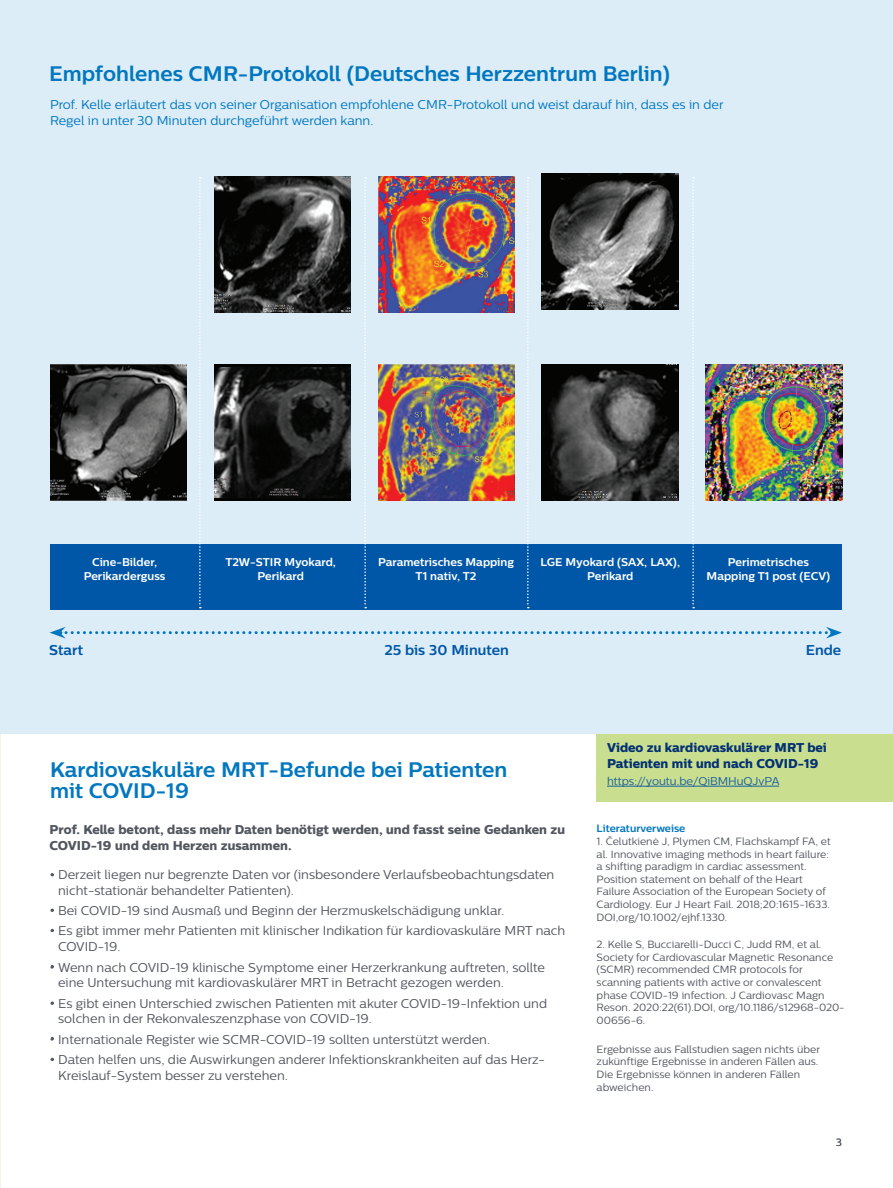
<style>
.page{position:relative;width:893px;height:1188px;background:#fff}
.page>*{position:absolute;margin:0;border:0;box-sizing:border-box;transform-origin:0 0}
._03_Introduction_13{font:700 21px/21.8px "Centrale Sans";color:#0077bf}
._01_Body_Copy{font:700 14.25px "Centrale Sans";color:#0157a7}
.t1{font:12.75px/15.8px "Centrale Sans";color:#52575f}
._03_Introduction_13-2{font:12.75px/15.8px "Centrale Sans";color:#0077bf}
._02_Body_Text_8_11{font:12.75px/15.8px "Centrale Sans X Bold";color:#52575f}
._02_Body_Text_8_11-2{font:12.75px/15.8px "Centrale Sans X Bold";color:#043174}
._01_Body_Copy-2{font:700 11.25px/14.2px "Centrale Sans";color:#fff;text-align:center}
._02_Body_Text_8_11-3{font:11.25px "Centrale Sans";color:#175d9e}
._02_Body_Text_8_11-4{font:10.5px/12.6px "Centrale Sans";color:#52575f}
._03_Introduction_13-3{font:700 10.5px "Centrale Sans";color:#0077bf}
</style>
<div class="page">
<div style="left:0;top:0;width:893px;height:734px;background:#ddedf8"></div>
<div style="left:50px;top:545px;width:791px;height:65px;background:#0157a7"></div>
<div style="left:597px;top:734px;width:296px;height:67px;background:#c9df8f"></div>
<hr style="left:607px;top:786px;width:172px;height:1px;background:#175d9e">
<img style="left:50px;top:364px;width:136px;height:136px">
<div style="left:214px;top:364px;width:136px;height:136px;background:#040503"></div>
<img style="left:214px;top:367px;width:136px;height:130px">
<img style="left:378px;top:364px;width:136px;height:136px">
<img style="left:542px;top:364px;width:136px;height:136px">
<img style="left:706px;top:364px;width:136px;height:136px">
<img style="left:214px;top:177px;width:136px;height:136px">
<img style="left:378px;top:177px;width:136px;height:136px">
<img style="left:542px;top:174px;width:136px;height:136px">
<svg style="left:199px;top:177px;width:2px;height:431px"></svg>
<svg style="left:364px;top:177px;width:2px;height:431px"></svg>
<svg style="left:527px;top:177px;width:2px;height:431px"></svg>
<svg style="left:692px;top:177px;width:2px;height:431px"></svg>
<svg style="left:51px;top:1001px;width:3px;height:4px"></svg>
<svg style="left:50px;top:627px;width:792px;height:12px"></svg>
<p class="_03_Introduction_13" style="left:49px;top:63px;width:623px">Empfohlenes CMR-Protokoll (Deutsches Herzzentrum Berlin)</p>
<p class="_03_Introduction_13-2" style="left:50px;top:97px;width:675px">Prof. Kelle erläutert das von seiner Organisation empfohlene CMR-Protokoll und weist darauf hin, dass es in der<br>Regel in unter 30 Minuten durchgeführt werden kann.</p>
<p class="_01_Body_Copy-2" style="left:84px;top:554px;width:83px">Cine-Bilder,<br>Perikarderguss</p>
<p class="_01_Body_Copy-2" style="left:225px;top:554px;width:112px">T2W-STIR Myokard,<br>Perikard</p>
<p class="_01_Body_Copy-2" style="left:378px;top:554px;width:138px">Parametrisches Mapping<br>T1 nativ, T2</p>
<p class="_01_Body_Copy-2" style="left:540px;top:554px;width:141px">LGE Myokard (SAX, LAX),<br>Perikard</p>
<p class="_01_Body_Copy-2" style="left:707px;top:554px;width:125px">Perimetrisches<br>Mapping T1 post (ECV)</p>
<p class="_01_Body_Copy" style="left:49px;top:641px;width:36px">Start</p>
<p class="_01_Body_Copy" style="left:384px;top:641px;width:126px">25 bis 30 Minuten</p>
<p class="_01_Body_Copy" style="left:806px;top:641px;width:37px">Ende</p>
<p class="_03_Introduction_13" style="left:50px;top:758px;width:459px">Kardiovaskuläre MRT-Befunde bei Patienten mit COVID-19</p>
<p class="_02_Body_Text_8_11" style="left:50px;top:821px;width:517px">Prof. Kelle betont, dass mehr Daten benötigt werden, und fasst seine Gedanken zu<br>COVID-19 und dem Herzen zusammen.</p>
<p class="t1" style="left:58px;top:866px;width:498px;text-indent:-9px">• Derzeit liegen nur begrenzte Daten vor (insbesondere Verlaufsbeobachtungsdaten nicht-stationär behandelter Patienten).</p>
<p class="t1" style="left:50px;top:903px;width:456px">• Bei COVID-19 sind Ausmaß und Beginn der Herzmuskelschädigung unklar.</p>
<p class="t1" style="left:58px;top:923px;width:509px;text-indent:-9px">• Es gibt immer mehr Patienten mit klinischer Indikation für kardiovaskuläre MRT nach<br>COVID-19.</p>
<p class="t1" style="left:58px;top:959px;width:488px;text-indent:-9px">• Wenn nach COVID-19 klinische Symptome einer Herzerkrankung auftreten, sollte eine Untersuchung mit kardiovaskulärer MRT in Betracht gezogen werden.</p>
<p class="t1" style="left:58px;top:995px;width:490px;text-indent:-9px">• Es gibt einen Unterschied zwischen Patienten mit akuter COVID-19-Infektion und solchen in der Rekonvaleszenzphase von COVID-19.</p>
<p class="t1" style="left:50px;top:1031px;width:442px">• Internationale Register wie SCMR-COVID-19 sollten unterstützt werden.</p>
<p class="t1" style="left:58px;top:1052px;width:488px;text-indent:-9px">• Daten helfen uns, die Auswirkungen anderer Infektionskrankheiten auf das Herz-<br>Kreislauf-System besser zu verstehen.</p>
<p class="_02_Body_Text_8_11-2" style="left:607px;top:739px;width:221px">Video zu kardiovaskulärer MRT bei<br>Patienten mit und nach COVID-19</p>
<p class="_02_Body_Text_8_11-3" style="left:607px;top:775px;width:174px">https://youtu.be/QiBMHuQJvPA</p>
<p class="_03_Introduction_13-3" style="left:597px;top:822px;width:90px">Literaturverweise</p>
<p class="_02_Body_Text_8_11-4" style="left:597px;top:835px;width:236px">1. Čelutkienė J, Plymen CM, Flachskampf FA, et al. Innovative imaging methods in heart failure: a shifting paradigm in cardiac assessment.<br>Position statement on behalf of the Heart Failure Association of the European Society of Cardiology. Eur J Heart Fail. 2018;20:1615-1633.<br>DOI,org/10.1002/ejhf.1330.</p>
<p class="_02_Body_Text_8_11-4" style="left:597px;top:938px;width:249px">2. Kelle S, Bucciarelli-Ducci C, Judd RM, et al.<br>Society for Cardiovascular Magnetic Resonance (SCMR) recommended CMR protocols for scanning patients with active or convalescent phase COVID-19 infection. J Cardiovasc Magn Reson. 2020:22(61).DOI, org/10.1186/s12968-020- 00656-6.</p>
<p class="_02_Body_Text_8_11-4" style="left:597px;top:1043px;width:225px">Ergebnisse aus Fallstudien sagen nichts über zukünftige Ergebnisse in anderen Fällen aus.<br>Die Ergebnisse können in anderen Fällen abweichen.</p>
<p class="_02_Body_Text_8_11-4" style="left:836px;top:1136px;width:8px">3</p>
</div>
